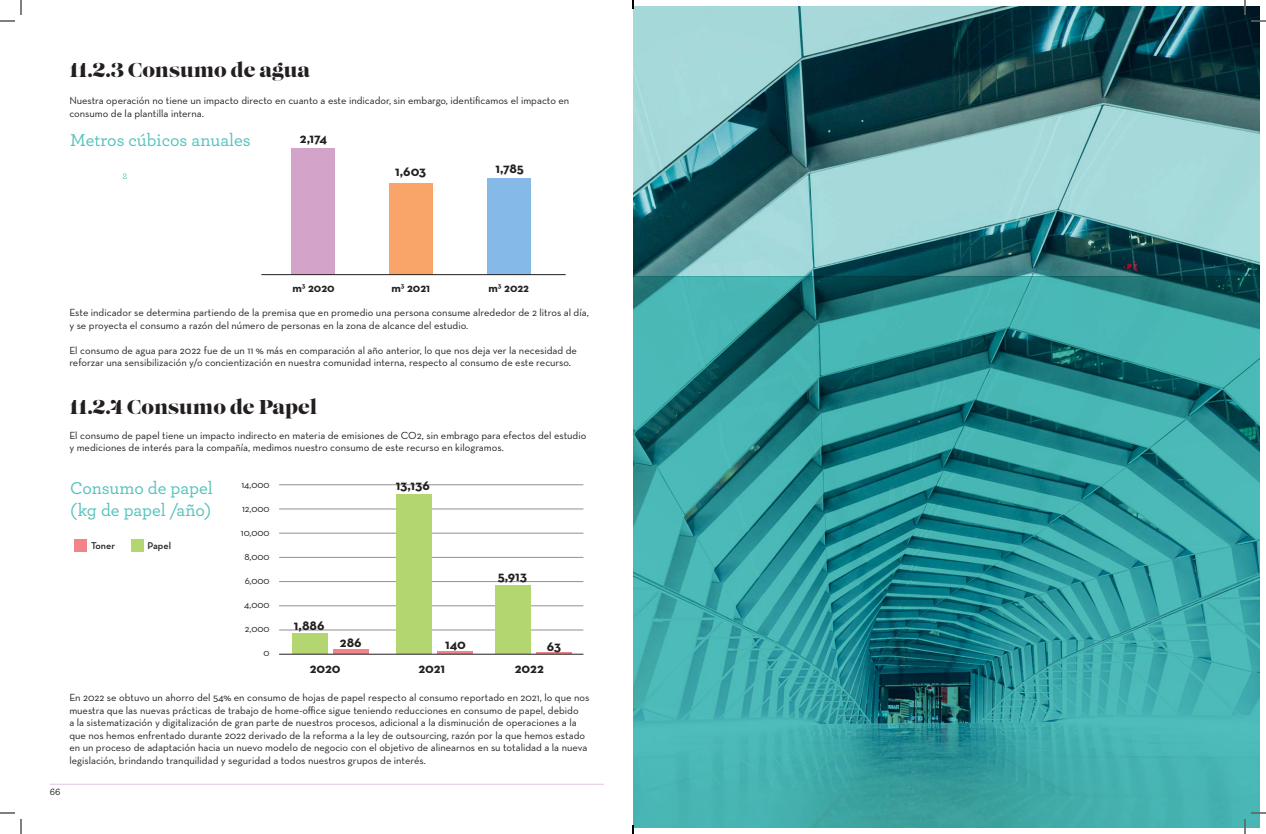
<style>
.page{position:relative;width:1266px;height:834px;background:#fff}
.page>*{position:absolute;margin:0;border:0;box-sizing:border-box;transform-origin:0 0}
.t1{font:20px "Lust";color:#231f20}
.t2{font:500 18px/21.6px "Archer";color:#54c2bc}
.t3{font:700 14px "Neutraface Text";color:#231f20}
.t4{font:700 12px "Neutraface Text";color:#231f20}
.t5{font:10.5px/12.6px "Neutraface Text";color:#231f20}
.t6{font:10px "Neutraface Text";color:#231f20}
.t7{font:600 10px "Neutraface Text";color:#231f20}
.t8{font:500 10px "Archer";color:#231f20}
.t9{font:700 7px "Neutraface Text";color:#231f20}
</style>
<div class="page">
<hr style="left:50px;top:784px;width:554px;height:1px;background:#e4c6df">
<hr style="left:279px;top:630px;width:304px;height:1px;background:#231f20">
<hr style="left:279px;top:606px;width:304px;height:1px;background:#231f20">
<hr style="left:279px;top:581px;width:304px;height:1px;background:#231f20">
<hr style="left:279px;top:557px;width:304px;height:1px;background:#231f20">
<hr style="left:279px;top:533px;width:304px;height:1px;background:#231f20">
<hr style="left:279px;top:509px;width:304px;height:1px;background:#231f20">
<hr style="left:279px;top:485px;width:304px;height:1px;background:#231f20">
<div style="left:292px;top:148px;width:43px;height:127px;background:#d4a3ca"></div>
<div style="left:389px;top:183px;width:43px;height:92px;background:#f9a569"></div>
<div style="left:487px;top:178px;width:43px;height:97px;background:#85bae8"></div>
<hr style="left:261px;top:274px;width:305px;height:1px;background:#231f20">
<svg style="left:123px;top:173px;width:4px;height:6px"></svg>
<div style="left:75px;top:539px;width:12px;height:12px;background:#f38389"></div>
<div style="left:131px;top:539px;width:13px;height:12px;background:#b4d670"></div>
<svg style="left:633px;top:277px;width:626px;height:550px;background:#349b9d"></svg>
<svg style="left:633px;top:7px;width:626px;height:270px;background:#5c8f94"></svg>
<div style="left:292px;top:633px;width:36px;height:21px;background:#b4d670"></div>
<div style="left:396px;top:495px;width:36px;height:159px;background:#b4d670"></div>
<div style="left:495px;top:585px;width:36px;height:69px;background:#b4d670"></div>
<svg style="left:333px;top:650px;width:36px;height:4px"></svg>
<hr style="left:437px;top:652px;width:36px;height:2px;background:#f38389">
<hr style="left:536px;top:653px;width:36px;height:1px;background:#f38389">
<hr style="left:279px;top:654px;width:304px;height:1px;background:#231f20">
<svg style="left:0;top:0;width:22px;height:22px"></svg>
<svg style="left:0;top:812px;width:22px;height:22px"></svg>
<svg style="left:1244px;top:0;width:22px;height:22px"></svg>
<svg style="left:1244px;top:812px;width:22px;height:22px"></svg>
<svg style="left:632px;top:0;width:2px;height:9px"></svg>
<svg style="left:632px;top:825px;width:2px;height:9px"></svg>
<h1 class="t1" style="left:69px;top:58px;width:242px">11.2.3 Consumo de agua</h1>
<p class="t5" style="left:69px;top:94px;width:502px">Nuestra operación no tiene un impacto directo en cuanto a este indicador, sin embargo, identificamos el impacto en consumo de la plantilla interna.</p>
<h2 class="t2" style="left:70px;top:128px;width:182px">Metros cúbicos anuales</h2>
<h3 class="t3" style="left:300px;top:129px;width:29px">2,174</h3>
<h3 class="t3" style="left:395px;top:162px;width:33px">1,603</h3>
<h3 class="t3" style="left:495px;top:159px;width:30px">1,785</h3>
<p class="t4" style="left:292px;top:280px;width:44px">m<sup>3</sup> 2020</p>
<p class="t4" style="left:407px;top:280px;width:24px">2021</p>
<p class="t9" style="left:401px;top:281px;width:5px">3</p>
<p class="t4" style="left:391px;top:280px;width:11px">m</p>
<p class="t4" style="left:488px;top:280px;width:42px">m<sup>3</sup> 2022</p>
<p class="t5" style="left:69px;top:306px;width:521px">Este indicador se determina partiendo de la premisa que en promedio una persona consume alrededor de 2 litros al día, y se proyecta el consumo a razón del número de personas en la zona de alcance del estudio.</p>
<p class="t5" style="left:69px;top:344px;width:509px">El consumo de agua para 2022 fue de un 11 % más en comparación al año anterior, lo que nos deja ver la necesidad de reforzar una sensibilización y/o concientización en nuestra comunidad interna, respecto al consumo de este recurso.</p>
<h1 class="t1" style="left:69px;top:394px;width:249px">11.2.4 Consumo de Papel</h1>
<p class="t5" style="left:69px;top:429px;width:519px">El consumo de papel tiene un impacto indirecto en materia de emisiones de CO2, sin embrago para efectos del estudio y mediciones de interés para la compañía, medimos nuestro consumo de este recurso en kilogramos.</p>
<p class="t8" style="left:50px;top:785px;width:12px">66</p>
<h2 class="t2" style="left:70px;top:476px;width:144px">Consumo de papel (kg de papel /año)</h2>
<p class="t7" style="left:91px;top:540px;width:26px">Toner</p>
<p class="t7" style="left:147px;top:540px;width:25px">Papel</p>
<p class="t6" style="left:241px;top:478px;width:30px">14,000</p>
<p class="t6" style="left:242px;top:502px;width:29px">12,000</p>
<p class="t6" style="left:241px;top:526px;width:30px">10,000</p>
<p class="t6" style="left:245px;top:550px;width:27px">8,000</p>
<p class="t6" style="left:245px;top:574px;width:27px">6,000</p>
<p class="t6" style="left:244px;top:598px;width:27px">4,000</p>
<p class="t6" style="left:245px;top:622px;width:26px">2,000</p>
<p class="t6" style="left:264px;top:646px;width:8px">0</p>
<h3 class="t3" style="left:396px;top:476px;width:36px">13,136</h3>
<h3 class="t3" style="left:294px;top:616px;width:32px">1,886</h3>
<h3 class="t3" style="left:498px;top:567px;width:31px">5,913</h3>
<h3 class="t3" style="left:340px;top:633px;width:23px">286</h3>
<h3 class="t3" style="left:445px;top:635px;width:22px">140</h3>
<h3 class="t3" style="left:547px;top:637px;width:16px">63</h3>
<h3 class="t3" style="left:310px;top:659px;width:32px">2020</h3>
<h3 class="t3" style="left:418px;top:659px;width:28px">2021</h3>
<h3 class="t3" style="left:515px;top:659px;width:30px">2022</h3>
<p class="t5" style="left:69px;top:691px;width:522px">En 2022 se obtuvo un ahorro del 54% en consumo de hojas de papel respecto al consumo reportado en 2021, lo que nos muestra que las nuevas prácticas de trabajo de home-office sigue teniendo reducciones en consumo de papel, debido<br>a la sistematización y digitalización de gran parte de nuestros procesos, adicional a la disminución de operaciones a la que nos hemos enfrentado durante 2022 derivado de la reforma a la ley de outsourcing, razón por la que hemos estado en un proceso de adaptación hacia un nuevo modelo de negocio con el objetivo de alinearnos en su totalidad a la nueva legislación, brindando tranquilidad y seguridad a todos nuestros grupos de interés.</p>
</div>
